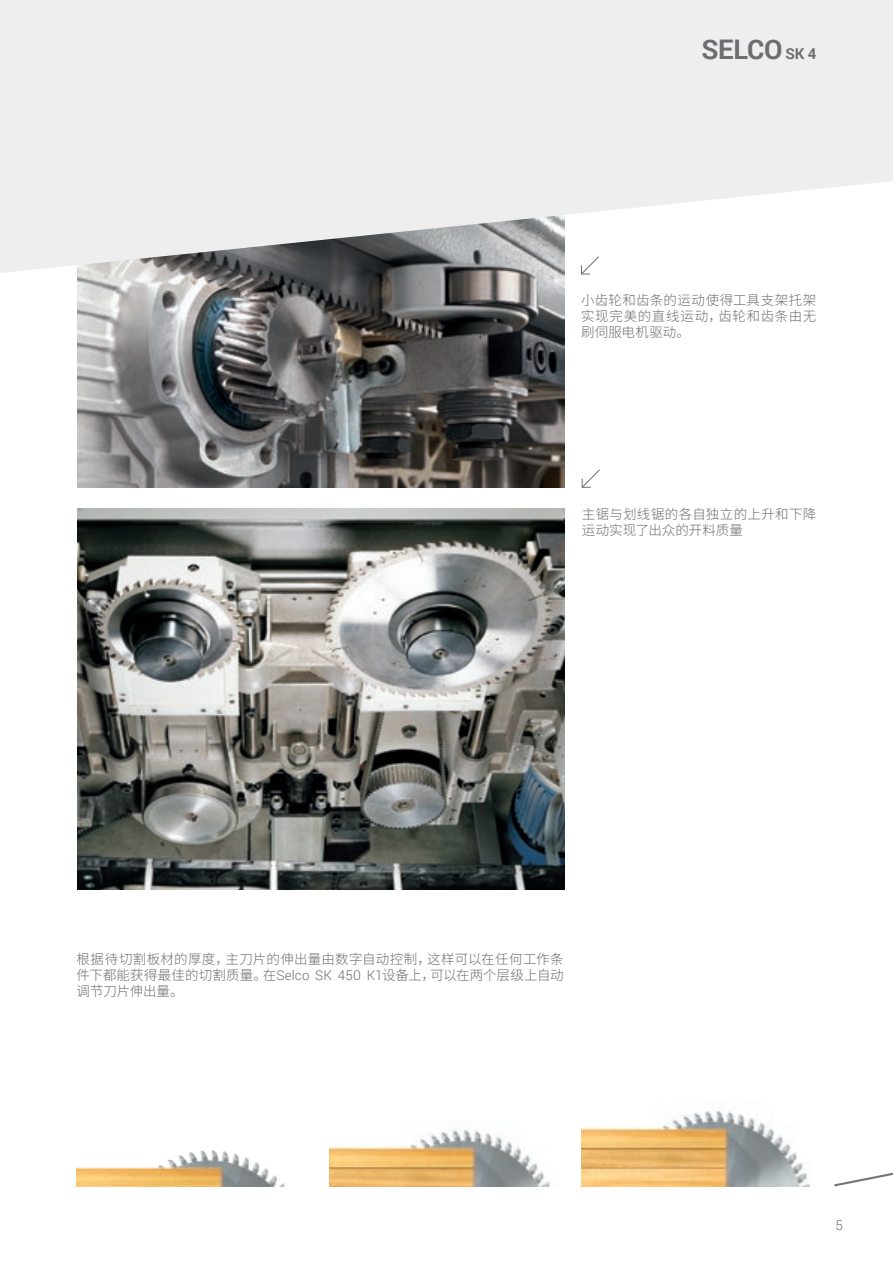
<style>
.page{position:relative;width:893px;height:1263px;background:#fff}
.page>*{position:absolute;margin:0;border:0;box-sizing:border-box;transform-origin:0 0}
.t1{font:700 27px "Roboto";letter-spacing:-.01em;color:#6c6d70}
.t2{font:300 13.5px/16.2px "Noto Sans CJ Ksc";letter-spacing:.015em;color:#6c6d70;text-align:justify}
.t3{font:300 13.5px "Roboto";color:#6c6d70}
.s1{font-size:15px}
.s2{font-family:"Roboto"}
</style>
<div class="page">
<img style="left:77px;top:273px;width:488px;height:215px">
<svg style="left:0;top:0;width:893px;height:273px;background:#e8e8e9"></svg>
<img style="left:77px;top:1150px;width:208px;height:36px">
<img style="left:329px;top:1129px;width:222px;height:57px">
<img style="left:582px;top:1110px;width:228px;height:76px">
<img style="left:77px;top:509px;width:488px;height:380px">
<svg style="left:581px;top:469px;width:19px;height:19px"></svg>
<svg style="left:834px;top:1172px;width:59px;height:14px"></svg>
<svg style="left:580px;top:256px;width:20px;height:19px"></svg>
<p class="t1" style="left:701px;top:30px;width:117px">SELCO <span class="s1">SK 4</span></p>
<p class="t2" style="left:581px;top:292px;width:237px">小齿轮和齿条的运动使得工具支架托架实现完美的直线运动，齿轮和齿条由无刷伺服电机驱动。</p>
<p class="t2" style="left:582px;top:506px;width:236px">主锯与划线锯的各自独立的上升和下降运动实现了出众的开料质量</p>
<p class="t2" style="left:77px;top:951px;width:489px">根据待切割板材的厚度，主刀片的伸出量由数字自动控制，这样可以在任何工作条件下都能获得最佳的切割质量。在<span class="s2">Selco SK 450 K1</span>设备上，可以在两个层级上自动调节刀片伸出量。</p>
<p class="t3" style="left:836px;top:1215px;width:9px">5</p>
</div>
